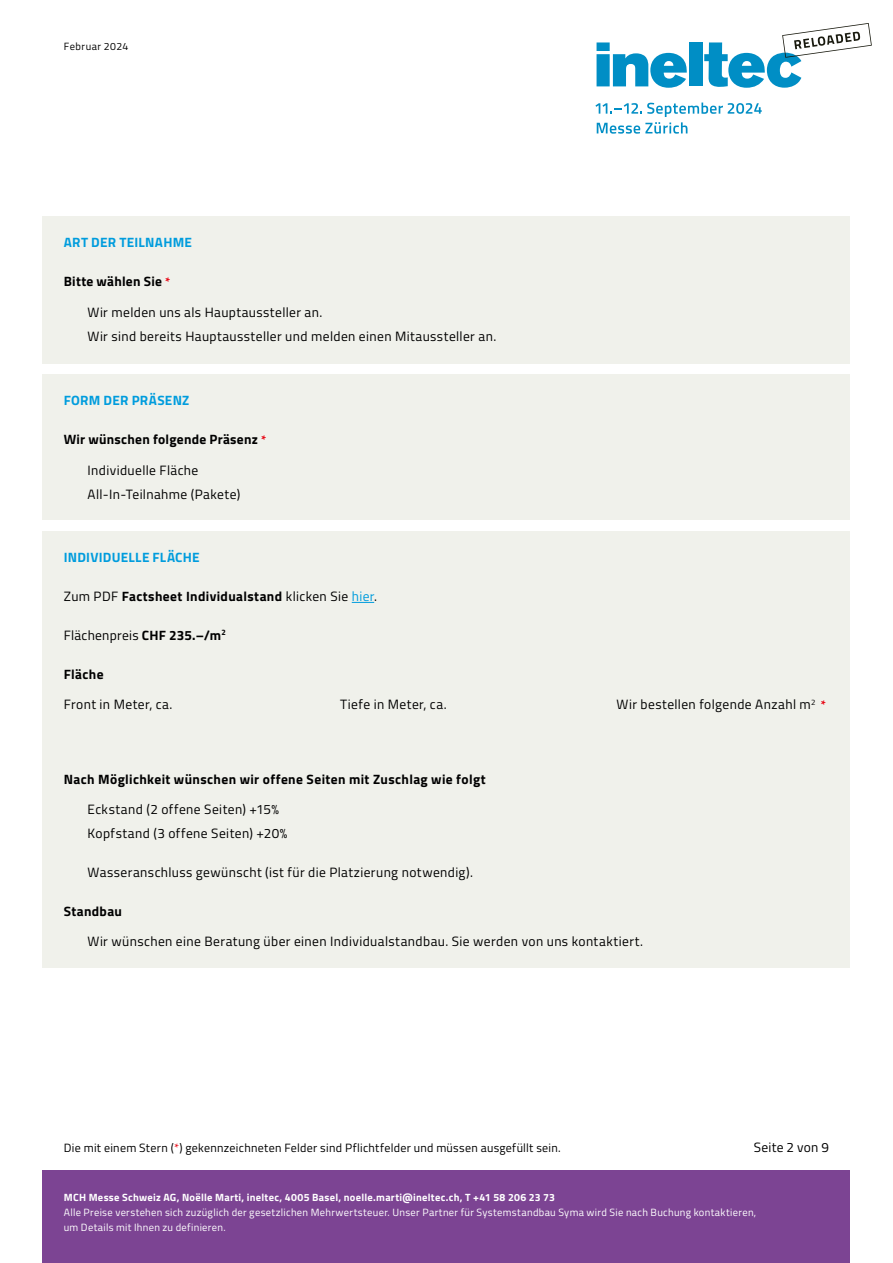
<style>
.page{position:relative;width:893px;height:1263px;background:#fff}
.page>*{position:absolute;margin:0;border:0;box-sizing:border-box;transform-origin:0 0}
.t1{font:13.5px/24px "Titillium";letter-spacing:.03em;color:#000}
.t2{font:700 13.5px "Titillium";letter-spacing:.025em;color:#000}
.t3{font:700 13.5px "Titillium";letter-spacing:.02em;color:#009cdd}
.t4{font:12px "Titillium";letter-spacing:.025em;color:#000}
.t5{font:10.5px/15px "Titillium";letter-spacing:.03em;color:#fff}
.t6{font:700 10.5px "Titillium";letter-spacing:.03em;color:#fff}
.t7{font:10.5px "Titillium";letter-spacing:.04em;color:#000}
.s1{font-size:12px;color:#e7000e}
.s2{font-weight:400}
.s3{font-weight:400;color:#009cdd}
.s4{font-weight:700}
.s5{font-weight:700;font-size:12px;color:#e7000e}
.s6{color:#e7000e}
</style>
<div class="page">
<svg style="left:597px;top:42px;width:90px;height:46px"></svg>
<div style="left:689px;top:42px;width:13px;height:44px;background:#008ec5"></div>
<svg style="left:595px;top:103px;width:167px;height:31px"></svg>
<svg style="left:704px;top:23px;width:168px;height:65px"></svg>
<div style="left:43px;top:1171px;width:807px;height:92px;background:#7c4493"></div>
<div style="left:43px;top:374px;width:807px;height:146px;background:#f0f1eb"></div>
<div style="left:43px;top:216px;width:807px;height:147px;background:#f0f1eb"></div>
<div style="left:43px;top:530px;width:807px;height:437px;background:#f0f1eb"></div>
<svg style="left:352px;top:602px;width:22px;height:1px"></svg>
<p class="t7" style="left:64px;top:39px;width:66px">Februar 2024</p>
<p class="t3" style="left:64px;top:232px;width:130px">ART DER TEILNAHME</p>
<p class="t2" style="left:64px;top:271px;width:108px">Bitte wählen Sie <span class="s1">*</span></p>
<p class="t1" style="left:88px;top:299px;width:410px">Wir melden uns als Hauptaussteller an.<br>Wir sind bereits Hauptaussteller und melden einen Mitaussteller an.</p>
<p class="t3" style="left:64px;top:390px;width:127px">FORM DER PRÄSENZ</p>
<p class="t2" style="left:64px;top:429px;width:204px">Wir wünschen folgende Präsenz <span class="s1">*</span></p>
<p class="t1" style="left:88px;top:457px;width:154px">Individuelle Fläche<br>All-In-Teilnahme (Pakete)</p>
<p class="t3" style="left:64px;top:547px;width:137px">INDIVIDUELLE FLÄCHE</p>
<p class="t2" style="left:64px;top:586px;width:315px"><span class="s2">Zum PDF</span> Factsheet Individualstand <span class="s2">klicken Sie</span> <span class="s3">hier</span><span class="s2">.</span></p>
<p class="t1" style="left:64px;top:622px;width:163px">Flächenpreis <span class="s4">CHF 235.–/m</span><sup>2</sup></p>
<p class="t2" style="left:64px;top:664px;width:41px">Fläche</p>
<p class="t1" style="left:64px;top:692px;width:110px">Front in Meter, ca.</p>
<p class="t1" style="left:340px;top:692px;width:108px">Tiefe in Meter, ca.</p>
<p class="t1" style="left:617px;top:692px;width:211px">Wir bestellen folgende Anzahl m<sup>2</sup> <span class="s5">*</span></p>
<p class="t2" style="left:64px;top:769px;width:423px">Nach Möglichkeit wünschen wir offene Seiten mit Zuschlag wie folgt</p>
<p class="t1" style="left:88px;top:797px;width:201px">Eckstand (2 offene Seiten) +15%<br>Kopfstand (3 offene Seiten) +20%</p>
<p class="t1" style="left:88px;top:860px;width:387px">Wasseranschluss gewünscht (ist für die Platzierung notwendig).</p>
<p class="t2" style="left:64px;top:901px;width:60px">Standbau</p>
<p class="t1" style="left:88px;top:929px;width:557px">Wir wünschen eine Beratung über einen Individualstandbau. Sie werden von uns kontaktiert.</p>
<p class="t4" style="left:64px;top:1139px;width:499px">Die mit einem Stern (<span class="s6">*</span>) gekennzeichneten Felder sind Pflichtfelder und müssen ausgefüllt sein.</p>
<p class="t1" style="left:754px;top:1135px;width:77px">Seite 2 von 9</p>
<p class="t6" style="left:64px;top:1189px;width:493px">MCH Messe Schweiz AG, Noëlle Marti, ineltec, 4005 Basel, noelle.marti@ineltec.ch, T +41 58 206 23 73</p>
<p class="t5" style="left:64px;top:1204px;width:694px">Alle Preise verstehen sich zuzüglich der gesetzlichen Mehrwertsteuer. Unser Partner für Systemstandbau Syma wird Sie nach Buchung kontaktieren, um Details mit Ihnen zu definieren.</p>
</div>
